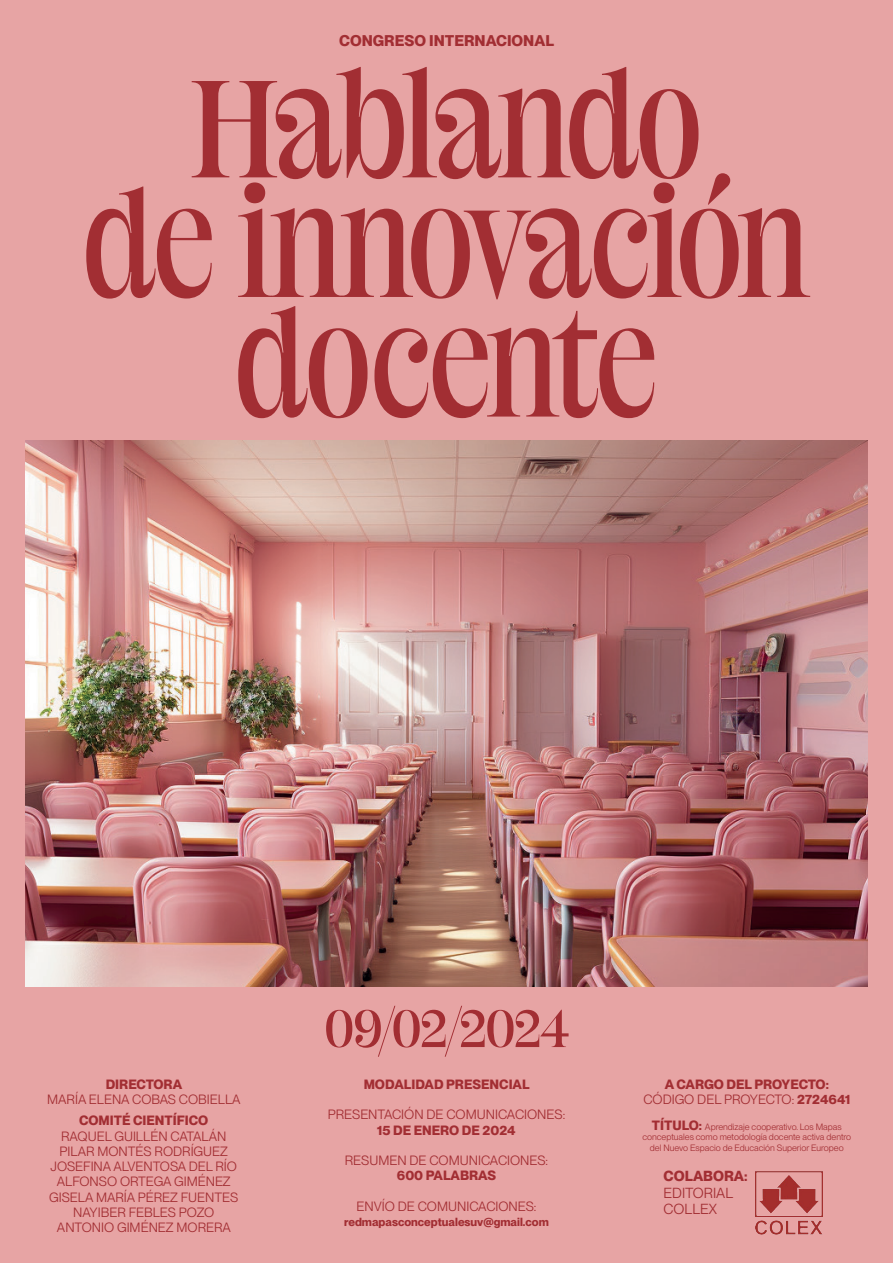
<style>
.page{position:relative;width:893px;height:1263px;background:#e7a4a4}
.page>*{position:absolute;margin:0;border:0;box-sizing:border-box;transform-origin:0 0}
.t1{font:133.8px/119.6px "OT Miniature";letter-spacing:-.03em;color:#a22e33;text-align:center}
.t2{font:51px "OT Miniature";letter-spacing:-.025em;color:#a22e33}
.t3{font:700 15.15px "PP Neue Montreal";color:#a22e33}
.t4{font:14.25px/16.6px "PP Neue Montreal";color:#a22e33}
.t5{font:700 14.25px "PP Neue Montreal";color:#a22e33}
.t6{font:13.2px/15.3px "PP Neue Montreal";color:#a22e33;text-align:center}
.t7{font:700 13.2px/15.3px "PP Neue Montreal";color:#a22e33;text-align:center}
.t8{font:700 11.55px "PP Neue Montreal";color:#a22e33}
.t9{font:9px/10.5px "PP Neue Montreal";color:#a22e33;text-align:center}
.s1{font-weight:400}
.s2{font-weight:700;font-size:13.2px}
</style>
<div class="page">
<img style="left:25px;top:441px;width:843px;height:545px">
<img style="left:755px;top:1171px;width:67px;height:63px">
<p class="t3" style="left:339px;top:32px;width:216px">CONGRESO INTERNACIONAL</p>
<h1 class="t1" style="left:83px;top:64px;width:728px">HABLANDO<br>DE INNOVACIÓN<br>DOCENTE</h1>
<p class="t7" style="left:106px;top:1076px;width:78px">DIRECTORA</p>
<p class="t6" style="left:47px;top:1091px;width:195px">MARÍA ELENA COBAS COBIELLA</p>
<p class="t7" style="left:79px;top:1113px;width:131px">COMITÉ CIENTÍFICO</p>
<p class="t6" style="left:49px;top:1128px;width:190px">RAQUEL GUILLÉN CATALÁN<br>PILAR MONTÉS RODRÍGUEZ<br>JOSEFINA ALVENTOSA DEL RÍO<br>ALFONSO ORTEGA GIMÉNEZ<br>GISELA MARÍA PÉREZ FUENTES<br>NAYIBER FEBLES POZO<br>ANTONIO GIMÉNEZ MORERA</p>
<h2 class="t2" style="left:324px;top:992px;width:247px">09/02/2024</h2>
<p class="t7" style="left:364px;top:1076px;width:167px">MODALIDAD PRESENCIAL</p>
<p class="t6" style="left:328px;top:1107px;width:239px">PRESENTACIÓN DE COMUNICACIONES:</p>
<p class="t7" style="left:377px;top:1122px;width:140px">15 DE ENERO DE 2024</p>
<p class="t6" style="left:345px;top:1153px;width:205px">RESUMEN DE COMUNICACIONES:</p>
<p class="t7" style="left:397px;top:1168px;width:101px">600 PALABRAS</p>
<p class="t6" style="left:356px;top:1199px;width:181px">ENVÍO DE COMUNICACIONES:</p>
<p class="t8" style="left:344px;top:1215px;width:206px">redmapasconceptualesuv@gmail.com</p>
<p class="t7" style="left:643px;top:1076px;width:208px">A CARGO DEL PROYECTO:<br><span class="s1">CÓDIGO DEL PROYECTO:</span> 2724641</p>
<p class="t9" style="left:642px;top:1121px;width:210px"><span class="s2">TÍTULO:</span> Aprendizaje cooperativo. Los Mapas conceptuales como metodología docente activa dentro del Nuevo Espacio de Educación Superior Europeo</p>
<p class="t5" style="left:664px;top:1167px;width:85px">COLABORA:</p>
<p class="t4" style="left:664px;top:1184px;width:71px">EDITORIAL<br>COLLEX</p>
</div>
